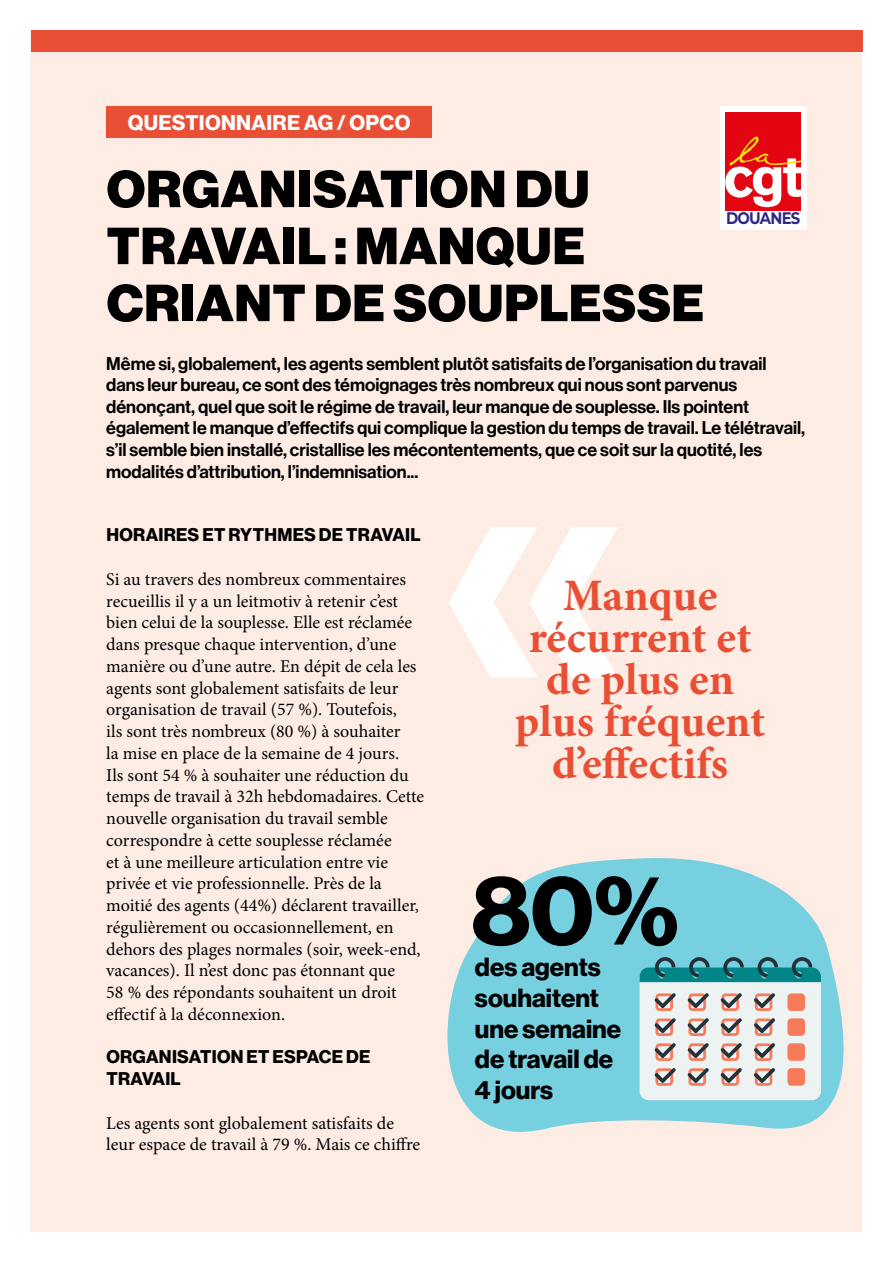
<style>
.page{position:relative;width:893px;height:1263px;background:#fff}
.page>*{position:absolute;margin:0;border:0;box-sizing:border-box;transform-origin:0 0}
.t1{font:97.65px "N Haas Grotesk DS Pro 75 Bd";color:#000}
.TITRE{font:51px/57px "N Haas Grotesk DS Pro 95 Blk";letter-spacing:.015em;color:#000}
.t2{font:700 45px/42px "Minion Pro";letter-spacing:-.005em;color:#e94f35;text-align:center}
.t3{font:25.65px/30.8px "N Haas Grotesk DS Pro 75 Bd";color:#000}
.SURTITRE{font:21px "N Haas Grotesk DS Pro 75 Bd";letter-spacing:.015em;color:#fff}
.t4{font:18px/21.8px "Minion Pro";color:#000}
.CHAPO{font:18px/21.6px "N Haas Grotesk DS Pro 65 Md";color:#000}
.INTERTITRE{font:18px/21.8px "N Haas Grotesk DS Pro 75 Bd";letter-spacing:.015em;color:#000}
.t5{font:700 16.8px "Montserrat";letter-spacing:-.05em;color:#302783;scale:.88 1}
</style>
<div class="page">
<div style="left:31px;top:31px;width:831px;height:1201px;background:#fdece4"></div>
<div style="left:31px;top:31px;width:831px;height:21px;background:#e94f35"></div>
<div style="left:106px;top:106px;width:326px;height:32px;background:#e94f35"></div>
<svg style="left:447px;top:858px;width:397px;height:274px;fill:#77d0e0"></svg>
<svg style="left:640px;top:957px;width:181px;height:143px"></svg>
<svg style="left:448px;top:527px;width:170px;height:151px"></svg>
<div style="left:720px;top:106px;width:87px;height:124px;background:#fff"></div>
<div style="left:726px;top:112px;width:75px;height:99px;background:#e30612"></div>
<svg style="left:726px;top:137px;width:75px;height:70px"></svg>
<p class="SURTITRE" style="left:128px;top:111px;width:284px">QUESTIONNAIRE AG / OPCO</p>
<p class="TITRE" style="left:107px;top:161px;width:599px">ORGANISATION DU<br>TRAVAIL : MANQUE<br>CRIANT DE SOUPLESSE</p>
<p class="t5" style="left:726px;top:206px;width:86px">DOUANES</p>
<p class="CHAPO" style="left:106px;top:353px;width:700px">Même si, globalement, les agents semblent plutôt satisfaits de l’organisation du travail dans leur bureau, ce sont des témoignages très nombreux qui nous sont parvenus dénonçant, quel que soit le régime de travail, leur manque de souplesse. Ils pointent également le manque d’effectifs qui complique la gestion du temps de travail. Le télétravail, s’il semble bien installé, cristallise les mécontentements, que ce soit sur la quotité, les modalités d’attribution, l’indemnisation...</p>
<p class="INTERTITRE" style="left:106px;top:524px;width:316px">HORAIRES ET RYTHMES DE TRAVAIL</p>
<p class="t4" style="left:106px;top:568px;width:319px">Si au travers des nombreux commentaires recueillis il y a un leitmotiv à retenir c’est bien celui de la souplesse. Elle est réclamée dans presque chaque intervention, d’une manière ou d’une autre. En dépit de cela les agents sont globalement satisfaits de leur organisation de travail (57 %). Toutefois,<br>ils sont très nombreux (80 %) à souhaiter<br>la mise en place de la semaine de 4 jours.<br>Ils sont 54 % à souhaiter une réduction du temps de travail à 32h hebdomadaires. Cette nouvelle organisation du travail semble correspondre à cette souplesse réclamée<br>et à une meilleure articulation entre vie privée et vie professionnelle. Près de la moitié des agents (44%) déclarent travailler, régulièrement ou occasionnellement, en dehors des plages normales (soir, week-end, vacances). Il n’est donc pas étonnant que<br>58 % des répondants souhaitent un droit effectif à la déconnexion.</p>
<p class="INTERTITRE" style="left:106px;top:1046px;width:266px">ORGANISATION ET ESPACE DE<br>TRAVAIL</p>
<p class="t4" style="left:106px;top:1112px;width:315px">Les agents sont globalement satisfaits de leur espace de travail à 79 %. Mais ce chiffre</p>
<p class="t2" style="left:515px;top:574px;width:252px">Manque récurrent et de plus en plus fréquent d’effectifs</p>
<p class="t1" style="left:471px;top:853px;width:209px">80%</p>
<p class="t3" style="left:475px;top:952px;width:148px">des agents souhaitent une semaine de travail de<br>4 jours</p>
</div>
